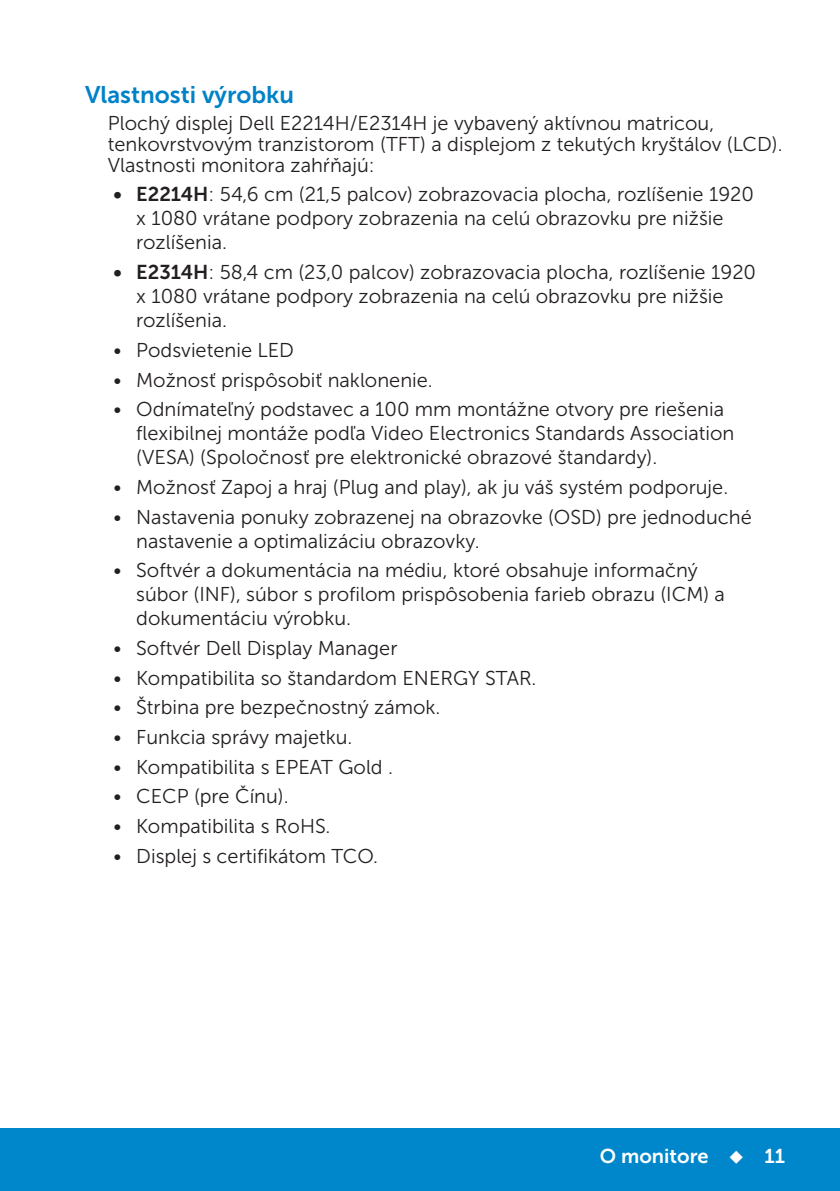
<style>
.page{position:relative;width:840px;height:1191px;background:#fff}
.page>*{position:absolute;margin:0;border:0;box-sizing:border-box;transform-origin:0 0}
.Head2{font:24px "Museo Sans For Dell 700";color:#0082c8}
.Paragraph{font:20px/24px "Museo Sans For Dell 300";color:#231f20}
.t1{font:20px "Museo Sans For Dell 700";color:#fff}
.s1{font-family:"Museo Sans For Dell 700"}
</style>
<div class="page">
<div style="left:0;top:1128px;width:839px;height:63px;background:#0087cb"></div>
<p class="Head2" style="left:85px;top:81px;width:210px">Vlastnosti výrobku</p>
<p class="Paragraph" style="left:108px;top:112px;width:676px;line-height:21px">Plochý displej Dell E2214H/E2314H je vybavený aktívnou matricou, tenkovrstvovým tranzistorom (TFT) a displejom z tekutých kryštálov (LCD).<br>Vlastnosti monitora zahŕňajú:</p>
<p class="Paragraph" style="left:136px;top:183px;width:619px;text-indent:-23px"><span class="s1">• E2214H</span>: 54,6 cm (21,5 palcov) zobrazovacia plocha, rozlíšenie 1920 x 1080 vrátane podpory zobrazenia na celú obrazovku pre nižšie rozlíšenia.</p>
<p class="Paragraph" style="left:136px;top:260px;width:621px;text-indent:-23px"><span class="s1">• E2314H</span>: 58,4 cm (23,0 palcov) zobrazovacia plocha, rozlíšenie 1920 x 1080 vrátane podpory zobrazenia na celú obrazovku pre nižšie rozlíšenia.</p>
<p class="Paragraph" style="left:113px;top:338px;width:182px">• Podsvietenie LED</p>
<p class="Paragraph" style="left:113px;top:368px;width:321px">• Možnosť prispôsobiť naklonenie.</p>
<p class="Paragraph" style="left:136px;top:397px;width:599px;text-indent:-23px">• Odnímateľný podstavec a 100 mm montážne otvory pre riešenia flexibilnej montáže podľa Video Electronics Standards Association (VESA) (Spoločnosť pre elektronické obrazové štandardy).</p>
<p class="Paragraph" style="left:113px;top:475px;width:616px">• Možnosť Zapoj a hraj (Plug and play), ak ju váš systém podporuje.</p>
<p class="Paragraph" style="left:136px;top:505px;width:616px;text-indent:-23px">• Nastavenia ponuky zobrazenej na obrazovke (OSD) pre jednoduché nastavenie a optimalizáciu obrazovky.</p>
<p class="Paragraph" style="left:136px;top:558px;width:590px;text-indent:-23px">• Softvér a dokumentácia na médiu, ktoré obsahuje informačný súbor (INF), súbor s profilom prispôsobenia farieb obrazu (ICM) a dokumentáciu výrobku.</p>
<p class="Paragraph" style="left:113px;top:636px;width:285px">• Softvér Dell Display Manager</p>
<p class="Paragraph" style="left:113px;top:666px;width:424px">• Kompatibilita so štandardom ENERGY STAR.</p>
<p class="Paragraph" style="left:113px;top:695px;width:328px">• Štrbina pre bezpečnostný zámok.</p>
<p class="Paragraph" style="left:113px;top:725px;width:240px">• Funkcia správy majetku.</p>
<p class="Paragraph" style="left:113px;top:755px;width:281px">• Kompatibilita s EPEAT Gold .</p>
<p class="Paragraph" style="left:113px;top:784px;width:176px">• CECP (pre Čínu).</p>
<p class="Paragraph" style="left:113px;top:814px;width:218px">• Kompatibilita s RoHS.</p>
<p class="Paragraph" style="left:113px;top:844px;width:266px">• Displej s certifikátom TCO.</p>
<p class="t1" style="left:599px;top:1144px;width:186px">O monitore ◆ 11</p>
</div>
